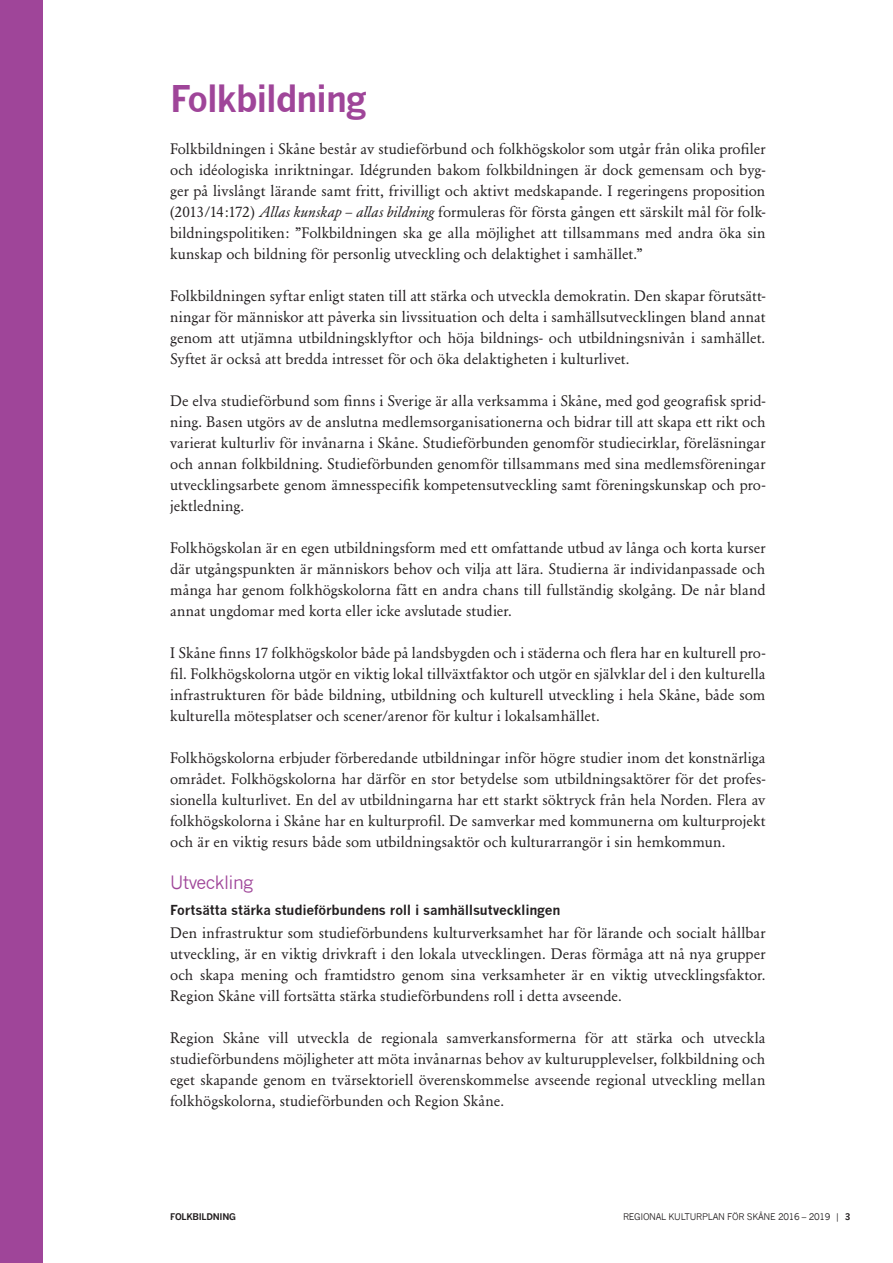
<style>
.page{position:relative;width:893px;height:1263px;background:#fff}
.page>*{position:absolute;margin:0;border:0;box-sizing:border-box;transform-origin:0 0}
._1__Rubrik{font:700 36px "News Gothic";letter-spacing:-.045em;color:#9f4599}
._1_1_1_Rubrik{font:18px "News Gothic";letter-spacing:-.03em;color:#9f4599}
.Brödtext{font:15px/21px "Garamond BE";letter-spacing:.005em;color:#231f20;text-align:justify}
._1_1_1_1_Rubrik{font:700 13.5px "News Gothic";letter-spacing:-.015em;color:#231f20}
.t1{font:9px "News Gothic";letter-spacing:-.03em;color:#231f20}
.t2{font:700 9px "News Gothic";letter-spacing:-.03em;color:#231f20}
.s1{font-style:italic}
.s2{font-weight:700}
</style>
<div class="page">
<div style="left:0;top:0;width:43px;height:1263px;background:#9f4599"></div>
<p class="_1__Rubrik" style="left:170px;top:77px;width:198px">Folkbildning</p>
<p class="Brödtext" style="left:170px;top:139px;width:597px">Folkbildningen i Skåne består av studieförbund och folkhögskolor som utgår från olika profiler och idéologiska inriktningar. Idégrunden bakom folkbildningen är dock gemensam och byg&shy;ger på livslångt lärande samt fritt, frivilligt och aktivt medskapande. I regeringens proposition (2013/14:172) <span class="s1">Allas kunskap – allas bildning</span> formuleras för första gången ett särskilt mål för folk&shy;bildningspolitiken: ”Folkbildningen ska ge alla möjlighet att tillsammans med andra öka sin kunskap och bildning för personlig utveckling och delaktighet i samhället.”</p>
<p class="Brödtext" style="left:170px;top:286px;width:597px">Folkbildningen syftar enligt staten till att stärka och utveckla demokratin. Den skapar förutsätt&shy;ningar för människor att påverka sin livssituation och delta i samhällsutvecklingen bland annat genom att utjämna utbildningsklyftor och höja bildnings- och utbildningsnivån i samhället.<br>Syftet är också att bredda intresset för och öka delaktigheten i kulturlivet.</p>
<p class="Brödtext" style="left:170px;top:391px;width:597px">De elva studieförbund som finns i Sverige är alla verksamma i Skåne, med god geografisk sprid&shy;ning. Basen utgörs av de anslutna medlemsorganisationerna och bidrar till att skapa ett rikt och varierat kulturliv för invånarna i Skåne. Studieförbunden genomför studiecirklar, föreläsningar och annan folkbildning. Studieförbunden genomför tillsammans med sina medlemsföreningar utvecklingsarbete genom ämnesspecifik kompetensutveckling samt föreningskunskap och pro&shy;jektledning.</p>
<p class="Brödtext" style="left:170px;top:538px;width:597px">Folkhögskolan är en egen utbildningsform med ett omfattande utbud av långa och korta kurser där utgångspunkten är människors behov och vilja att lära. Studierna är individanpassade och många har genom folkhögskolorna fått en andra chans till fullständig skolgång. De når bland annat ungdomar med korta eller icke avslutade studier.</p>
<p class="Brödtext" style="left:170px;top:643px;width:597px">I Skåne finns 17 folkhögskolor både på landsbygden och i städerna och flera har en kulturell pro&shy;fil. Folkhögskolorna utgör en viktig lokal tillväxtfaktor och utgör en självklar del i den kulturella infrastrukturen för både bildning, utbildning och kulturell utveckling i hela Skåne, både som kulturella mötesplatser och scener/arenor för kultur i lokalsamhället.</p>
<p class="Brödtext" style="left:170px;top:748px;width:597px">Folkhögskolorna erbjuder förberedande utbildningar inför högre studier inom det konstnärliga området. Folkhögskolorna har därför en stor betydelse som utbildningsaktörer för det profes&shy;sionella kulturlivet. En del av utbildningarna har ett starkt söktryck från hela Norden. Flera av folkhögskolorna i Skåne har en kulturprofil. De samverkar med kommunerna om kulturprojekt och är en viktig resurs både som utbildningsaktör och kulturarrangör i sin hemkommun.</p>
<p class="_1_1_1_Rubrik" style="left:170px;top:872px;width:85px">Utveckling</p>
<p class="_1_1_1_1_Rubrik" style="left:170px;top:901px;width:392px">Fortsätta stärka studieförbundens roll i samhällsutvecklingen</p>
<p class="Brödtext" style="left:170px;top:922px;width:597px">Den infrastruktur som studieförbundens kulturverksamhet har för lärande och socialt hållbar utveckling, är en viktig drivkraft i den lokala utvecklingen. Deras förmåga att nå nya grupper och skapa mening och framtidstro genom sina verksamheter är en viktig utvecklingsfaktor.<br>Region Skåne vill fortsätta stärka studieförbundens roll i detta avseende.</p>
<p class="Brödtext" style="left:170px;top:1027px;width:597px">Region Skåne vill utveckla de regionala samverkansformerna för att stärka och utveckla studieförbundens möjligheter att möta invånarnas behov av kulturupplevelser, folkbildning och eget skapande genom en tvärsektoriell överenskommelse avseende regional utveckling mellan folkhögskolorna, studieförbunden och Region Skåne.</p>
<p class="t2" style="left:170px;top:1212px;width:67px">FOLKBILDNING</p>
<p class="t1" style="left:623px;top:1212px;width:229px">REGIONAL KULTURPLAN FÖR SKÅNE 2016 – 2019 | <span class="s2">3</span></p>
</div>
